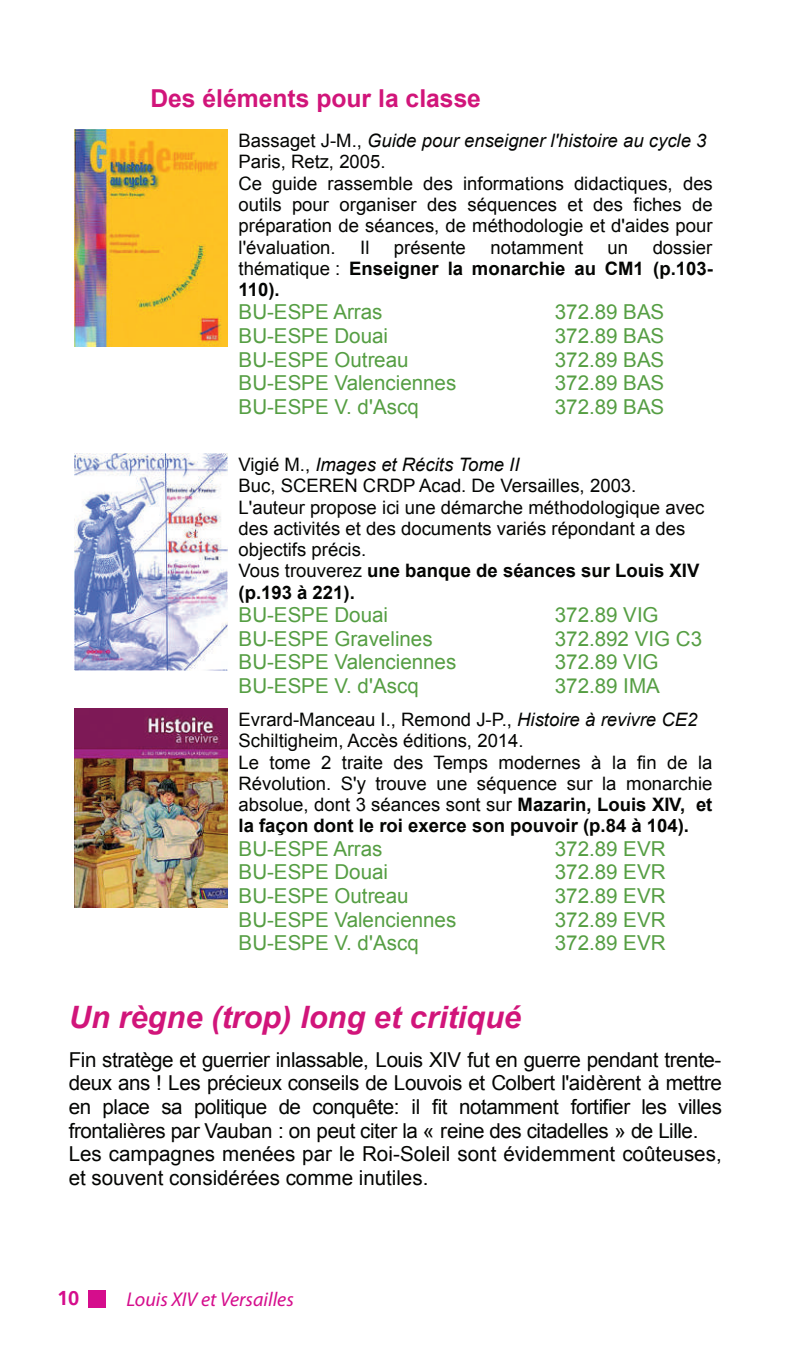
<style>
.page{position:relative;width:794px;height:1361px;background:#fff}
.page>*{position:absolute;margin:0;border:0;box-sizing:border-box;transform-origin:0 0}
.t1{font:italic 700 30.8px "Arial";color:#d1157a}
.t2{font:700 24.6px "Arial";color:#d1157a}
.t3{font:20.6px/23.6px "Arial";letter-spacing:-.015em;color:#040503}
.t4{font:20.6px/23.6px "Arial";color:#559e43}
.t5{font:italic 20px "Myriad Pro";color:#d50d8c}
.t6{font:700 20px "Frutiger LT";color:#d50d8c}
.t7{font:18.6px/21.2px "Arial";color:#040503}
.t8{font:700 18.6px/21.2px "Arial";color:#040503;text-align:justify}
.s1{font-style:italic}
.s2{font-weight:400}
.s3{font-weight:700}
</style>
<div class="page">
<div style="left:88px;top:1290px;width:17px;height:17px;background:#d50d8c"></div>
<img style="left:74px;top:130px;width:153px;height:216px">
<img style="left:74px;top:453px;width:153px;height:217px">
<img style="left:74px;top:708px;width:153px;height:200px">
<h2 class="t2" style="left:150px;top:89px;width:332px">Des éléments pour la classe</h2>
<p class="t7" style="left:238px;top:130px;width:476px">Bassaget J-M., <span class="s1">Guide pour enseigner l'histoire au cycle 3<br></span>Paris, Retz, 2005.<br>Ce guide rassemble des informations didactiques, des outils pour organiser des séquences et des fiches de préparation de séances, de méthodologie et d'aides pour l'évaluation.</p>
<p class="t7" style="left:360px;top:237px;width:11px">Il</p>
<p class="t7" style="left:394px;top:237px;width:74px">présente</p>
<p class="t7" style="left:490px;top:237px;width:94px">notamment</p>
<p class="t7" style="left:607px;top:237px;width:22px">un</p>
<p class="t8" style="left:238px;top:238px;width:476px;text-indent:414px"><span class="s2">dossier thématique :</span> Enseigner la monarchie au CM1 (p.103- 110).</p>
<p class="t4" style="left:238px;top:301px;width:219px">BU-ESPE Arras<br>BU-ESPE Douai<br>BU-ESPE Outreau<br>BU-ESPE Valenciennes<br>BU-ESPE V. d'Ascq</p>
<p class="t4" style="left:555px;top:301px;width:111px;text-align:justify">372.89 BAS 372.89 BAS 372.89 BAS 372.89 BAS 372.89 BAS</p>
<p class="t7" style="left:238px;top:454px;width:467px">Vigié M., <span class="s1">Images et Récits Tome II<br></span>Buc, SCEREN CRDP Acad. De Versailles, 2003.<br>L'auteur propose ici une démarche méthodologique avec des activités et des documents variés répondant a des objectifs précis.<br>Vous trouverez <span class="s3">une banque de séances sur Louis XIV (p.193 à 221).</span></p>
<p class="t4" style="left:238px;top:603px;width:219px">BU-ESPE Douai<br>BU-ESPE Gravelines<br>BU-ESPE Valenciennes<br>BU-ESPE V. d'Ascq</p>
<p class="t4" style="left:555px;top:603px;width:149px">372.89 VIG<br>372.892 VIG C3<br>372.89 VIG<br>372.89 IMA</p>
<p class="t7" style="left:238px;top:709px;width:475px">Evrard-Manceau I., Remond J-P., <span class="s1">Histoire à revivre CE2<br></span>Schiltigheim, Accès éditions, 2014.<br>Le tome 2 traite des Temps modernes à la fin de la Révolution. S'y trouve une séquence sur la monarchie absolue, dont 3 séances sont sur <span class="s3">Mazarin, Louis XIV, et la façon dont le roi exerce son pouvoir (p.84 à 104).</span></p>
<p class="t4" style="left:238px;top:837px;width:219px">BU-ESPE Arras<br>BU-ESPE Douai<br>BU-ESPE Outreau<br>BU-ESPE Valenciennes<br>BU-ESPE V. d'Ascq</p>
<p class="t4" style="left:555px;top:837px;width:112px;text-align:justify">372.89 EVR 372.89 EVR 372.89 EVR 372.89 EVR 372.89 EVR</p>
<h1 class="t1" style="left:69px;top:1005px;width:454px">Un règne (trop) long et critiqué</h1>
<p class="t3" style="left:69px;top:1047px;width:655px">Fin stratège et guerrier inlassable, Louis XIV fut en guerre pendant trente&shy;deux ans ! Les précieux conseils de Louvois et Colbert l'aidèrent à mettre en place sa politique de conquête: il fit notamment fortifier les villes frontalières par Vauban : on peut citer la « reine des citadelles » de Lille.<br>Les campagnes menées par le Roi-Soleil sont évidemment coûteuses, et souvent considérées comme inutiles.</p>
<p class="t6" style="left:57px;top:1286px;width:24px">10</p>
<p class="t5" style="left:127px;top:1286px;width:169px">Louis XIV et Versailles</p>
</div>
